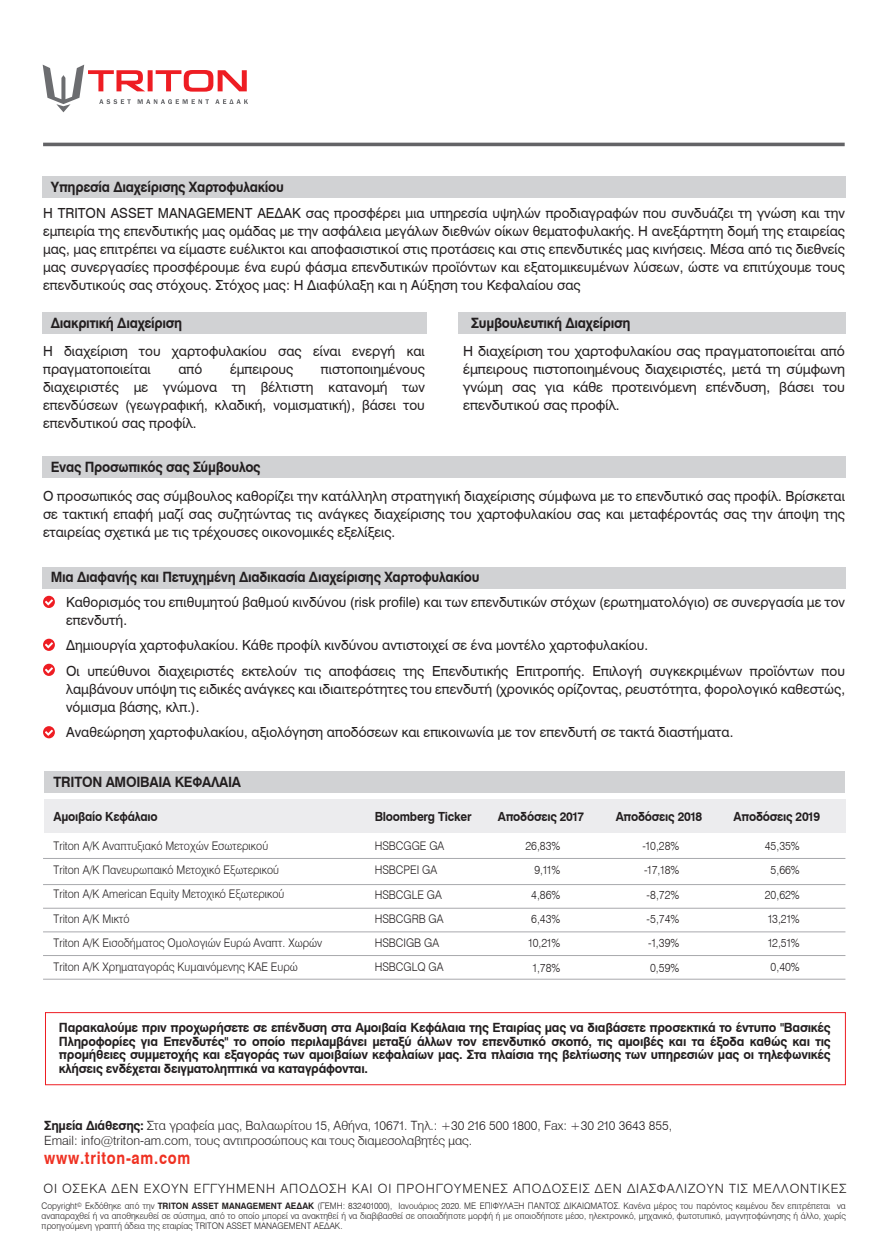
<style>
.page{position:relative;width:885px;height:1255px;background:#fff}
.page>*{position:absolute;margin:0;border:0;box-sizing:border-box;transform-origin:0 0}
.t1{font:700 17.25px "Swiss 721 Greek BT";letter-spacing:.05em;color:#ef3122;scale:.85 1}
.t2{font:700 14.25px "Swiss 721 Greek BT";letter-spacing:-.02em;color:#231f20;scale:.94 1}
.t3{font:13.95px/18px "Swiss 721 Greek BT";color:#231f20;text-align:justify}
.t4{font:700 12.75px/13.5px "Swiss 721 Greek BT";letter-spacing:-.02em;color:#231f20;text-align:justify}
.t5{font:300 12.75px "Swiss 721 Greek BT";color:#231f20}
.t6{font:300 12.75px "Swiss 721 Greek BT";letter-spacing:.065em;color:#231f20}
.t7{font:700 12.6px "Swiss 721 Greek BT";letter-spacing:-.02em;color:#231f20;scale:.94 1}
.t8{font:300 12.45px "Swiss 721 Greek BT";letter-spacing:-.01em;color:#231f20}
.t9{font:300 11.85px/24.3px "Swiss 721 Greek BT";color:#231f20;scale:.92 1}
.t10{font:300 9px/10.2px "Swiss 721 Greek BT";color:#231f20;text-align:justify;scale:.94 1}
.s1{font-weight:700}
.s2{font-size:12.75px}
.s3{font-weight:700;font-size:8.7px}
.s4{font-size:8.7px}
</style>
<div class="page">
<svg style="left:43px;top:65px;width:205px;height:47px"></svg>
<hr style="left:43px;top:143px;width:801px;height:3px;background:#636366">
<div style="left:42px;top:176px;width:803px;height:21px;background:#d1d2d4"></div>
<div style="left:42px;top:456px;width:803px;height:21px;background:#d1d2d4"></div>
<div style="left:42px;top:567px;width:803px;height:21px;background:#d1d2d4"></div>
<div style="left:42px;top:313px;width:384px;height:21px;background:#d1d2d4"></div>
<div style="left:458px;top:313px;width:387px;height:21px;background:#d1d2d4"></div>
<svg style="left:43px;top:595px;width:12px;height:13px"></svg>
<svg style="left:43px;top:638px;width:12px;height:13px"></svg>
<svg style="left:43px;top:663px;width:12px;height:13px"></svg>
<svg style="left:43px;top:726px;width:12px;height:12px"></svg>
<div style="left:44px;top:799px;width:801px;height:33px;background:#ececee"></div>
<div style="left:45px;top:771px;width:799px;height:21px;background:#d1d2d4"></div>
<hr style="left:43px;top:858px;width:802px;height:1px;background:#a8a9ad">
<hr style="left:43px;top:884px;width:802px;height:1px;background:#a8a9ad">
<hr style="left:43px;top:907px;width:802px;height:1px;background:#a8a9ad">
<hr style="left:43px;top:931px;width:802px;height:1px;background:#a8a9ad">
<hr style="left:43px;top:955px;width:802px;height:1px;background:#a8a9ad">
<hr style="left:43px;top:978px;width:802px;height:1px;background:#a8a9ad">
<div style="left:45px;top:1012px;width:800px;height:73px;border:1px solid #ee1d23"></div>
<p class="t2" style="left:51px;top:178px;width:249px">Υπηρεσία Διαχείρισης Χαρτοφυλακίου</p>
<p class="t3" style="left:43px;top:204px;width:803px">Η TRITON ASSET MANAGEMENT ΑΕΔΑΚ σας προσφέρει μια υπηρεσία υψηλών προδιαγραφών που συνδυάζει τη γνώση και την εμπειρία της επενδυτικής μας ομάδας με την ασφάλεια μεγάλων διεθνών οίκων θεματοφυλακής. Η ανεξάρτητη δομή της εταιρείας μας, μας επιτρέπει να είμαστε ευέλικτοι και αποφασιστικοί στις προτάσεις και στις επενδυτικές μας κινήσεις. Μέσα από τις διεθνείς μας συνεργασίες προσφέρουμε ένα ευρύ φάσμα επενδυτικών προϊόντων και εξατομικευμένων λύσεων, ώστε να επιτύχουμε τους επενδυτικούς σας στόχους. Στόχος μας: Η Διαφύλαξη και η Αύξηση του Κεφαλαίου σας</p>
<p class="t2" style="left:51px;top:315px;width:141px">Διακριτική Διαχείριση</p>
<p class="t2" style="left:471px;top:315px;width:171px">Συμβουλευτική Διαχείριση</p>
<p class="t3" style="left:43px;top:342px;width:383px">Η διαχείριση του χαρτοφυλακίου σας είναι ενεργή και πραγματοποιείται</p>
<p class="t3" style="left:43px;top:360px;width:383px;text-indent:278px">πιστοποιημένους διαχειριστές με γνώμονα τη βέλτιστη κατανομή των επενδύσεων (γεωγραφική, κλαδική, νομισματική), βάσει του επενδυτικού σας προφίλ.</p>
<p class="t3" style="left:178px;top:360px;width:25px">από</p>
<p class="t3" style="left:230px;top:360px;width:65px">έμπειρους</p>
<p class="t2" style="left:51px;top:459px;width:225px">Ενας Προσωπικός σας Σύμβουλος</p>
<p class="t3" style="left:463px;top:342px;width:383px">Η διαχείριση του χαρτοφυλακίου σας πραγματοποιείται από έμπειρους πιστοποιημένους διαχειριστές, μετά τη σύμφωνη γνώμη σας για κάθε προτεινόμενη επένδυση, βάσει του επενδυτικού σας προφίλ.</p>
<p class="t3" style="left:43px;top:487px;width:803px">Ο προσωπικός σας σύμβουλος καθορίζει την κατάλληλη στρατηγική διαχείρισης σύμφωνα με το επενδυτικό σας προφίλ. Βρίσκεται σε τακτική επαφή μαζί σας συζητώντας τις ανάγκες διαχείρισης του χαρτοφυλακίου σας και μεταφέροντάς σας την άποψη της εταιρείας σχετικά με τις τρέχουσες οικονομικές εξελίξεις.</p>
<p class="t2" style="left:51px;top:569px;width:457px">Μια Διαφανής και Πετυχημένη Διαδικασία Διαχείρισης Χαρτοφυλακίου</p>
<p class="t3" style="left:66px;top:593px;width:780px">Καθορισμός του επιθυμητού βαθμού κινδύνου (risk profile) και των επενδυτικών στόχων (ερωτηματολόγιο) σε συνεργασία με τον επενδυτή.</p>
<p class="t3" style="left:66px;top:632px;width:780px;line-height:25.5px">Δημιουργία χαρτοφυλακίου. Κάθε προφίλ κινδύνου αντιστοιχεί σε ένα μοντέλο χαρτοφυλακίου.<br>Οι υπεύθυνοι διαχειριστές εκτελούν τις αποφάσεις της Επενδυτικής Επιτροπής. Επιλογή συγκεκριμένων προϊόντων που</p>
<p class="t3" style="left:66px;top:680px;width:780px">λαμβάνουν υπόψη τις ειδικές ανάγκες και ιδιαιτερότητες του επενδυτή (χρονικός ορίζοντας, ρευστότητα, φορολογικό καθεστώς, νόμισμα βάσης, κλπ.).</p>
<p class="t3" style="left:66px;top:723px;width:668px">Αναθεώρηση χαρτοφυλακίου, αξιολόγηση αποδόσεων και επικοινωνία με τον επενδυτή σε τακτά διαστήματα.</p>
<p class="t2" style="left:53px;top:773px;width:201px">TRITON ΑΜΟΙΒΑΙΑ ΚΕΦΑΛΑΙΑ</p>
<p class="t7" style="left:53px;top:809px;width:112px">Αμοιβαίο Κεφάλαιο</p>
<p class="t7" style="left:374px;top:809px;width:105px">Βloomberg Ticker</p>
<p class="t7" style="left:615px;top:809px;width:93px">Αποδόσεις 2018</p>
<p class="t7" style="left:733px;top:809px;width:93px">Αποδόσεις 2019</p>
<p class="t7" style="left:497px;top:809px;width:93px">Αποδόσεις 2017</p>
<p class="t9" style="left:53px;top:833px;width:293px">Triton Α/Κ Αναπτυξιακό Μετοχών Εσωτερικού<br>Triton Α/Κ Πανευρωπαικό Μετοχικό Εξωτερικού<br>Triton Α/Κ American Equity Μετοχικό Εξωτερικού<br>Triton Α/Κ Μικτό<br>Triton Α/Κ Εισοδήματος Ομολογιών Ευρώ Αναπτ. Χωρών Triton Α/Κ Χρηματαγοράς Κυμαινόμενης ΚΑΕ Ευρώ</p>
<p class="t9" style="left:374px;top:833px;width:77px">HSBCGGE GA<br>HSBCPEI GA<br>HSBCGLE GA<br>HSBCGRB GA<br>HSBCIGB GA<br>HSBCGLQ GA</p>
<p class="t9" style="left:642px;top:833px;width:42px;text-align:right">-10,28% -17,18% -8,72% -5,74% -1,39%<br>0,59%</p>
<p class="t9" style="left:525px;top:833px;width:39px;text-align:right">26,83%<br>9,11%<br>4,86%<br>6,43%<br>10,21%<br>1,78%</p>
<p class="t9" style="left:764px;top:833px;width:39px;text-align:center">45,35%<br>5,66%<br>20,62%<br>13,21%<br>12,51%<br>0,40%</p>
<p class="t4" style="left:59px;top:1021px;width:773px">Παρακαλούμε πριν προχωρήσετε σε επένδυση στα Αμοιβαία Κεφάλαια της Εταιρίας μας να διαβάσετε προσεκτικά το έντυπο "Βασικές Πληροφορίες για Επενδυτές" το οποίο περιλαμβάνει μεταξύ άλλων τον επενδυτικό σκοπό, τις αμοιβές και τα έξοδα καθώς και τις προμήθειες συμμετοχής και εξαγοράς των αμοιβαίων κεφαλαίων μας. Στα πλαίσια της βελτίωσης των υπηρεσιών μας οι τηλεφωνικές κλήσεις ενδέχεται δειγματοληπτικά να καταγράφονται.</p>
<p class="t5" style="left:44px;top:1118px;width:629px"><span class="s1">Σημεία Διάθεσης:</span> Στα γραφεία μας, Bαλαωρίτoυ 15, Αθήνα, 10671. Τηλ.: +30 216 500 1800, Fax: +30 210 3643 855,</p>
<p class="t8" style="left:44px;top:1133px;width:429px"><span class="s2">Email: info@triton-am.com,</span> τους αντιπροσώπους και τους διαμεσολαβητές μας.</p>
<p class="t1" style="left:44px;top:1147px;width:173px">www.triton-am.com</p>
<p class="t6" style="left:43px;top:1181px;width:804px">ΟΙ ΟΣΕΚΑ ΔΕΝ ΕΧΟΥΝ ΕΓΓΥΗΜΕΝΗ ΑΠΟΔΟΣΗ ΚΑΙ ΟΙ ΠΡΟΗΓΟΥΜΕΝΕΣ ΑΠΟΔΟΣΕΙΣ ΔΕΝ ΔΙΑΣΦΑΛΙΖΟΥΝ ΤΙΣ ΜΕΛΛΟΝΤΙΚΕΣ</p>
<p class="t10" style="left:42px;top:1200px;width:857px">Copyright© Εκδόθηκε από την <span class="s3">TRITON ASSET MANAGEMENT</span> <span class="s1">ΑΕΔΑΚ</span> (ΓΕΜΗ: 832401000), <span class="s4">Ιανουάριος 2020.</span> ΜΕ ΕΠΙΦΥΛΑΞΗ ΠΑΝΤΟΣ ΔΙΚΑΙΩΜΑΤΟΣ. Κανένα μέρος του παρόντος κειμένου δεν επιτρέπεται να αναπαραχθεί ή να αποθηκευθεί σε σύστημα, από το οποίο μπορεί να ανακτηθεί ή να διαβιβασθεί σε οποιαδήποτε μορφή ή με οποιοδήποτε μέσο, ηλεκτρονικό, μηχανικό, φωτοτυπικό, μαγνητοφώνησης ή άλλο, χωρίς προηγούμενη γραπτή άδεια της εταιρίας TRITON ASSET MANAGEMENT ΑΕΔΑΚ.</p>
</div>
